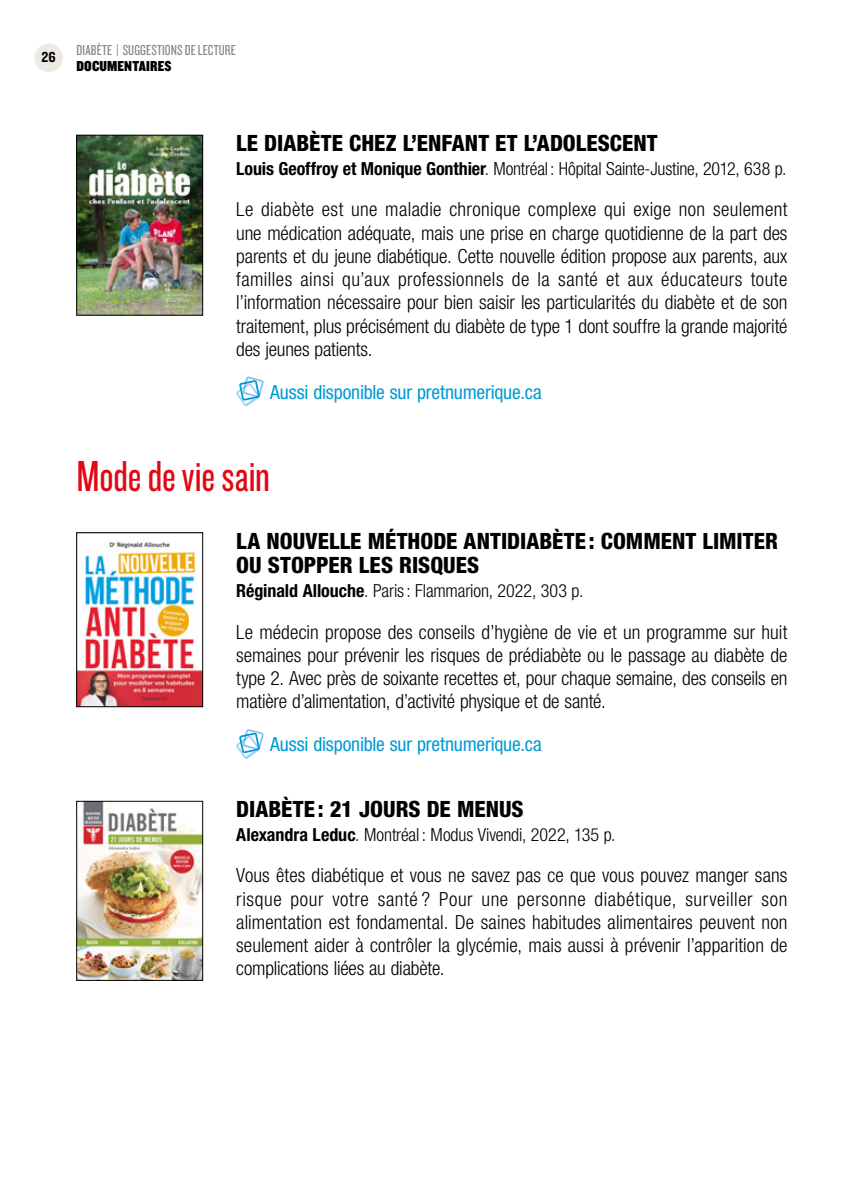
<style>
.page{position:relative;width:864px;height:1188px;background:#fff}
.page>*{position:absolute;margin:0;border:0;box-sizing:border-box;transform-origin:0 0}
.t1{font:45px "Knockout 28 Junior Feathrwt";letter-spacing:-.005em;color:#e30613}
.t2{font:800 condensed 22.5px/24.8px "Helvetica Neue LT Std";color:#000}
.t3{font:300 condensed 19.5px/23.2px "Helvetica Neue LT Std";letter-spacing:-.01em;color:#000;text-align:justify}
.t4{font:condensed 19.5px "Helvetica Neue LT Std";letter-spacing:-.01em;color:#0099d4}
.t5{font:300 condensed 18px "Helvetica Neue LT Std";letter-spacing:-.01em;color:#000}
.t6{font:15px "Knockout 28 Junior Feathrwt";letter-spacing:.01em;color:#878787}
.t7{font:15px "Knockout 70 Full Welterwt";letter-spacing:.01em;color:#000}
.t8{font:15px "Knockout HTF50 Welterweight";color:#000}
.s1{font-weight:700}
</style>
<div class="page">
<div style="left:34px;top:44px;width:29px;height:28px;background:#edeae4;border-radius:50%"></div>
<img style="left:78px;top:137px;width:123px;height:176px">
<div style="left:76px;top:135px;width:127px;height:180px;border:1px solid #000"></div>
<svg style="left:236px;top:377px;width:28px;height:29px"></svg>
<img style="left:78px;top:541px;width:123px;height:164px">
<div style="left:76px;top:533px;width:127px;height:174px;border:1px solid #000"></div>
<svg style="left:236px;top:729px;width:28px;height:30px"></svg>
<img style="left:78px;top:803px;width:123px;height:176px">
<div style="left:76px;top:801px;width:127px;height:180px;border:1px solid #000"></div>
<p class="t8" style="left:42px;top:50px;width:16px">26</p>
<p class="t6" style="left:76px;top:41px;width:161px">DIABÈTE | SUGGESTIONS DE LECTURE</p>
<p class="t7" style="left:77px;top:56px;width:97px">DOCUMENTAIRES</p>
<p class="t2" style="left:236px;top:130px;width:423px">LE DIABÈTE CHEZ L’ENFANT ET L’ADOLESCENT</p>
<p class="t5" style="left:236px;top:158px;width:552px"><span class="s1">Louis Geoffroy et Monique Gonthier</span>. Montréal: Hôpital Sainte-Justine, 2012, 638 p.</p>
<p class="t3" style="left:236px;top:198px;width:553px">Le diabète est une maladie chronique complexe qui exige non seulement une médication adéquate, mais une prise en charge quotidienne de la part des parents et du jeune diabétique. Cette nouvelle édition propose aux parents, aux familles ainsi qu’aux professionnels de la santé et aux éducateurs toute l’information nécessaire pour bien saisir les particularités du diabète et de son traitement, plus précisément du diabète de type 1 dont souffre la grande majorité des jeunes patients.</p>
<p class="t4" style="left:270px;top:381px;width:273px">Aussi disponible sur pretnumerique.ca</p>
<h1 class="t1" style="left:76px;top:448px;width:195px">Mode de vie sain</h1>
<p class="t2" style="left:236px;top:528px;width:543px">LA NOUVELLE MÉTHODE ANTIDIABÈTE : COMMENT LIMITER<br>OU STOPPER LES RISQUES</p>
<p class="t5" style="left:236px;top:581px;width:349px"><span class="s1">Réginald Allouche</span>. Paris: Flammarion, 2022, 303 p.</p>
<p class="t3" style="left:236px;top:620px;width:553px">Le médecin propose des conseils d’hygiène de vie et un programme sur huit semaines pour prévenir les risques de prédiabète ou le passage au diabète de type 2. Avec près de soixante recettes et, pour chaque semaine, des conseils en matière d’alimentation, d’activité physique et de santé.</p>
<p class="t4" style="left:270px;top:733px;width:273px">Aussi disponible sur pretnumerique.ca</p>
<p class="t2" style="left:236px;top:796px;width:289px">DIABÈTE: 21 JOURS DE MENUS</p>
<p class="t5" style="left:236px;top:824px;width:381px"><span class="s1">Alexandra Leduc</span>. Montréal : Modus Vivendi, 2022, 135 p.</p>
<p class="t3" style="left:236px;top:864px;width:553px">Vous êtes diabétique et vous ne savez pas ce que vous pouvez manger sans risque pour votre santé ? Pour une personne diabétique, surveiller son alimentation est fondamental. De saines habitudes alimentaires peuvent non seulement aider à contrôler la glycémie, mais aussi à prévenir l’apparition de complications liées au diabète.</p>
</div>
